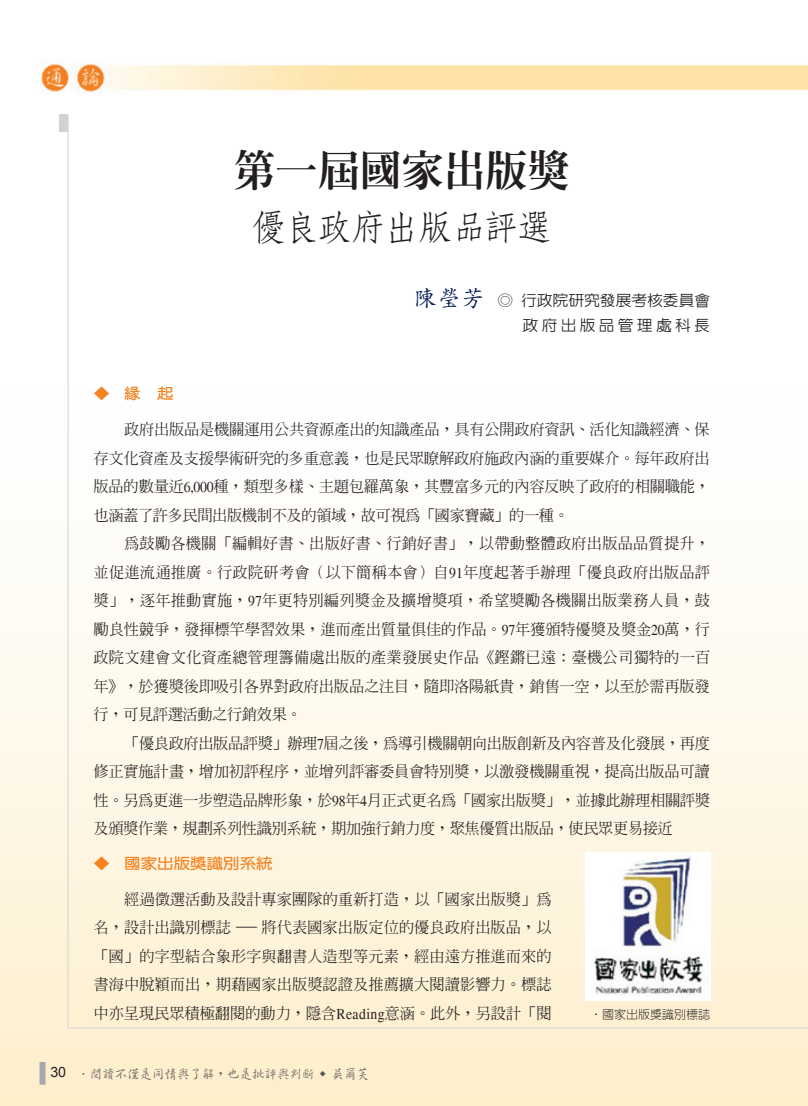
<style>
.page{position:relative;width:808px;height:1106px;background:#fff}
.page>*{position:absolute;margin:0;border:0;box-sizing:border-box;transform-origin:0 0}
._01-標題{font:800 42px "AR Ming B5";color:#231f20}
._02-標題仿宋{font:500 36px "AR Fang Song B5";letter-spacing:-.075em;color:#231f20}
._04-內文{font:500 15.3px/28.5px "AR Ming B5";letter-spacing:-.02em;color:#231f20;text-align:justify}
._03-作者{font:500 15px "AR New Hei B5";color:#231f20;scale:1.05 1}
._03-作者-2{font:500 15px "AR New Hei B5";letter-spacing:.21em;color:#231f20;scale:1.05 1}
._0000標{font:700 14.85px "AR Yuan B5";color:#f58220;scale:1.11 1}
.t1{font:14.25px "Arial";color:#231f20}
.名人語錄{font:500 13.5px "AR Xing Shu B5";letter-spacing:-.075em;color:#57585a}
.圖說{font:300 12px "AR New Hei B5";color:#231f20}
.s1{font-family:"AR Kai B5";font-size:22.5px;color:#001954}
.s2{font-family:"Times";font-weight:400}
</style>
<div class="page">
<div style="left:0;top:122px;width:808px;height:984px;background:linear-gradient(to bottom,#fff,#fef1d2)"></div>
<svg style="left:807px;top:130px;width:1px;height:976px"></svg>
<div style="left:40px;top:1061px;width:6px;height:23px;background:#a8a9ad"></div>
<img style="left:0;top:59px;width:808px;height:71px">
<hr style="left:68px;top:1027px;width:740px;height:1px;background:#d1d2d4">
<hr style="left:68px;top:115px;width:1px;height:912px;background:#d1d2d4">
<div style="left:60px;top:115px;width:8px;height:17px;background:#d1d2d4"></div>
<img style="left:586px;top:853px;width:124px;height:147px">
<p class="_01-標題" style="left:234px;top:149px;width:337px">第一屆國家出版獎</p>
<p class="_02-標題仿宋" style="left:251px;top:209px;width:304px">優良政府出版品評選</p>
<p class="_03-作者" style="left:414px;top:293px;width:283px"><span class="s1">陳瑩芳</span> ◎ 行政院研究發展考核委員會</p>
<p class="_03-作者-2" style="left:523px;top:318px;width:180px">政府出版品管理處科長</p>
<p class="_0000標" style="left:94px;top:386px;width:74px">◆ 緣　起</p>
<p class="_04-內文" style="left:94px;top:415px;width:618px;text-indent:31px">政府出版品是機關運用公共資源產出的知識產品，具有公開政府資訊、活化知識經濟、保存文化資產及支援學術研究的多重意義，也是民眾瞭解政府施政內涵的重要媒介。每年政府出版品的數量近<span class="s2">6,000</span>種，類型多樣、主題包羅萬象，其豐富多元的內容反映了政府的相關職能，也涵蓋了許多民間出版機制不及的領域，故可視為「國家寶藏」的一種。</p>
<p class="_04-內文" style="left:94px;top:529px;width:618px;text-indent:31px">為鼓勵各機關「編輯好書、出版好書、行銷好書」，以帶動整體政府出版品品質提升，並促進流通推廣。行政院研考會（以下簡稱本會）自<span class="s2">91</span>年度起著手辦理「優良政府出版品評獎」，逐年推動實施，<span class="s2">97</span>年更特別編列獎金及擴增獎項，希望獎勵各機關出版業務人員，鼓勵良性競爭，發揮標竿學習效果，進而產出質量俱佳的作品。<span class="s2">97</span>年獲頒特優獎及獎金<span class="s2">20</span>萬，行政院文建會文化資產總管理籌備處出版的產業發展史作品《鏗鏘已遠：臺機公司獨特的一百年》，於獲獎後即吸引各界對政府出版品之注目，隨即洛陽紙貴，銷售一空，以至於需再版發行，可見評選活動之行銷效果。</p>
<p class="_04-內文" style="left:94px;top:728px;width:618px;text-indent:31px">「優良政府出版品評獎」辦理<span class="s2">7</span>屆之後，為導引機關朝向出版創新及內容普及化發展，再度修正實施計畫，增加初評程序，並增列評審委員會特別獎，以激發機關重視，提高出版品可讀性。另為更進一步塑造品牌形象，於<span class="s2">98</span>年<span class="s2">4</span>月正式更名為「國家出版獎」，並據此辦理相關評獎及頒獎作業，規劃系列性識別系統，期加強行銷力度，聚焦優質出版品，使民眾更易接近</p>
<p class="_0000標" style="left:94px;top:855px;width:163px">◆ 國家出版獎識別系統</p>
<p class="_04-內文" style="left:94px;top:884px;width:460px;text-indent:31px">經過徵選活動及設計專家團隊的重新打造，以「國家出版獎」為名，設計出識別標誌－將代表國家出版定位的優良政府出版品，以「國」的字型結合象形字與翻書人造型等元素，經由遠方推進而來的書海中脫穎而出，期藉國家出版獎認證及推薦擴大閱讀影響力。標誌中亦呈現民眾積極翻閱的動力，隱含<span class="s2">Reading</span>意涵。此外，另設計「閱</p>
<p class="圖說" style="left:590px;top:1008px;width:121px">‧國家出版獎識別標誌</p>
<p class="t1" style="left:50px;top:1063px;width:17px">30</p>
<p class="名人語錄" style="left:77px;top:1067px;width:294px">．閱讀不僅是同情與了解，也是批評與判斷 <sup>◆</sup> 吳爾芙</p>
</div>
